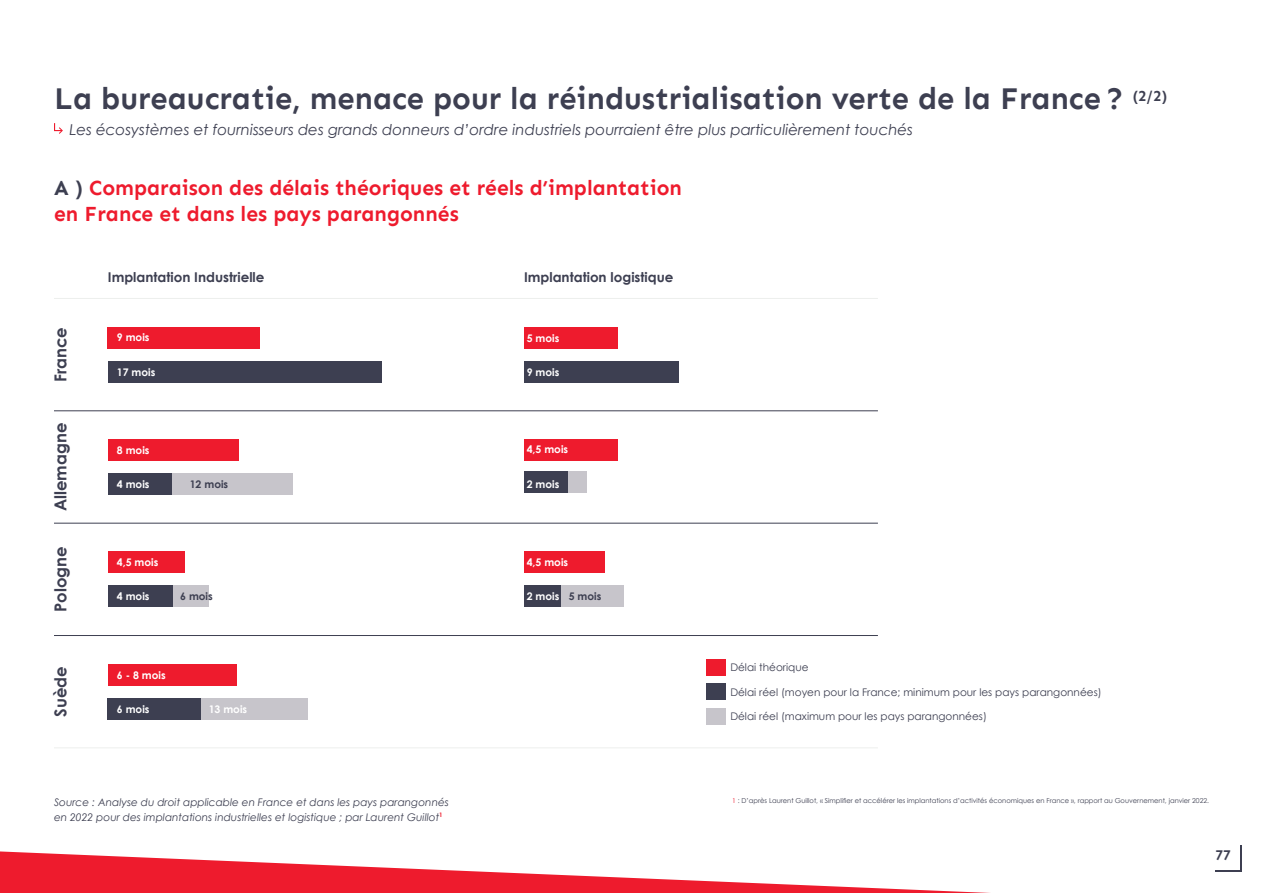
<style>
.page{position:relative;width:1263px;height:893px;background:#fff}
.page>*{position:absolute;margin:0;border:0;box-sizing:border-box;transform-origin:0 0}
.t1{font:700 30.75px "Sen";color:#3d3f51}
.t2{font:700 21px/25.5px "Sen";color:#ee1b2d}
.t3{font:700 16.5px "Century Gothic";color:#3d3f51}
.t4{font:italic 15px "Century Gothic";color:#3d3f51}
.t5{font:700 13.5px "Century Gothic";color:#3d3f51}
.t6{font:italic 10.5px/15px "Century Gothic";color:#3d3f51}
.t7{font:10.5px "Century Gothic";color:#3d3f51}
.t8{font:700 10.5px "Century Gothic";color:#fff}
.t9{font:700 10.5px "Century Gothic";color:#3d3f51}
.t10{font:6.75px "Century Gothic";color:#3d3f51}
.s1{color:#3d3f51}
.s2{color:#ee1b2d}
</style>
<div class="page">
<svg style="left:0;top:851px;width:990px;height:42px"></svg>
<hr style="left:1215px;top:870px;width:27px;height:2px;background:#3d3f51">
<hr style="left:1240px;top:845px;width:2px;height:27px;background:#3d3f51">
<svg style="left:54px;top:123px;width:9px;height:11px"></svg>
<hr style="left:54px;top:410px;width:824px;height:1px;background:#3d3f51">
<hr style="left:54px;top:523px;width:824px;height:1px;background:#3d3f51">
<hr style="left:54px;top:635px;width:824px;height:1px;background:#3d3f51">
<hr style="left:54px;top:747px;width:824px;height:1px;background:#edefed">
<hr style="left:54px;top:298px;width:824px;height:1px;background:#edefed">
<div style="left:108px;top:439px;width:131px;height:22px;background:#ee1b2d"></div>
<div style="left:524px;top:439px;width:93px;height:22px;background:#ee1b2d"></div>
<div style="left:524px;top:361px;width:155px;height:22px;background:#3d3f51"></div>
<div style="left:524px;top:327px;width:93px;height:21px;background:#ee1b2d"></div>
<div style="left:108px;top:551px;width:77px;height:22px;background:#ee1b2d"></div>
<div style="left:108px;top:664px;width:128px;height:21px;background:#ee1b2d"></div>
<div style="left:108px;top:585px;width:65px;height:22px;background:#3d3f51"></div>
<div style="left:524px;top:585px;width:38px;height:22px;background:#3d3f51"></div>
<div style="left:524px;top:551px;width:81px;height:22px;background:#ee1b2d"></div>
<div style="left:562px;top:585px;width:62px;height:22px;background:#c7c5cb"></div>
<div style="left:108px;top:698px;width:93px;height:22px;background:#3d3f51"></div>
<div style="left:173px;top:585px;width:36px;height:22px;background:#c7c5cb"></div>
<div style="left:201px;top:698px;width:106px;height:22px;background:#c7c5cb"></div>
<div style="left:108px;top:473px;width:65px;height:22px;background:#3d3f51"></div>
<div style="left:173px;top:473px;width:120px;height:22px;background:#c7c5cb"></div>
<div style="left:524px;top:471px;width:44px;height:21px;background:#3d3f51"></div>
<div style="left:568px;top:471px;width:19px;height:21px;background:#c7c5cb"></div>
<div style="left:108px;top:327px;width:152px;height:21px;background:#ee1b2d"></div>
<div style="left:108px;top:361px;width:273px;height:22px;background:#3d3f51"></div>
<div style="left:707px;top:659px;width:19px;height:16px;background:#ee1b2d"></div>
<div style="left:707px;top:684px;width:19px;height:16px;background:#3d3f51"></div>
<div style="left:707px;top:708px;width:19px;height:16px;background:#c7c5cb"></div>
<p class="t1" style="left:54px;top:82px;width:1115px">La bureaucratie, menace pour la réindustrialisation verte de la France ? <sup>(2/2)</sup></p>
<p class="t4" style="left:69px;top:119px;width:845px">Les écosystèmes et fournisseurs des grands donneurs d’ordre industriels pourraient être plus particulièrement touchés</p>
<p class="t2" style="left:54px;top:175px;width:629px"><span class="s1">A )</span> Comparaison des délais théoriques et réels d’implantation en France et dans les pays parangonnés</p>
<p class="t3" style="left:48px;top:382px;width:57px;rotate:-90deg">France</p>
<p class="t3" style="left:48px;top:511px;width:90px;rotate:-90deg">Allemagne</p>
<p class="t3" style="left:48px;top:612px;width:67px;rotate:-90deg">Pologne</p>
<p class="t3" style="left:48px;top:717px;width:52px;rotate:-90deg">Suède</p>
<p class="t5" style="left:108px;top:267px;width:158px">Implantation Industrielle</p>
<p class="t5" style="left:524px;top:267px;width:151px">Implantation logistique</p>
<p class="t8" style="left:117px;top:330px;width:34px">9 mois</p>
<p class="t8" style="left:527px;top:330px;width:34px">5 mois</p>
<p class="t8" style="left:117px;top:364px;width:40px">17 mois</p>
<p class="t8" style="left:527px;top:364px;width:34px">9 mois</p>
<p class="t8" style="left:117px;top:442px;width:34px">8 mois</p>
<p class="t8" style="left:527px;top:442px;width:43px">4,5 mois</p>
<p class="t8" style="left:117px;top:476px;width:34px">4 mois</p>
<p class="t9" style="left:190px;top:476px;width:40px">12 mois</p>
<p class="t8" style="left:527px;top:476px;width:34px">2 mois</p>
<p class="t8" style="left:117px;top:554px;width:43px">4,5 mois</p>
<p class="t8" style="left:527px;top:554px;width:43px">4,5 mois</p>
<p class="t8" style="left:117px;top:589px;width:34px">4 mois</p>
<p class="t8" style="left:527px;top:589px;width:34px">2 mois</p>
<p class="t9" style="left:180px;top:589px;width:34px">6 mois</p>
<p class="t9" style="left:569px;top:589px;width:34px">5 mois</p>
<p class="t8" style="left:117px;top:667px;width:50px">6 - 8 mois</p>
<p class="t8" style="left:117px;top:701px;width:34px">6 mois</p>
<p class="t8" style="left:209px;top:701px;width:40px">13 mois</p>
<p class="t7" style="left:730px;top:660px;width:80px">Délai théorique</p>
<p class="t7" style="left:730px;top:684px;width:373px">Délai réel (moyen pour la France; minimum pour les pays parangonnées)</p>
<p class="t7" style="left:730px;top:709px;width:258px">Délai réel (maximum pour les pays parangonnées)</p>
<p class="t6" style="left:54px;top:794px;width:396px">Source : Analyse du droit applicable en France et dans les pays parangonnés en 2022 pour des implantations industrielles et logistique ; par Laurent Guillot<sup>1</sup></p>
<p class="t10" style="left:732px;top:795px;width:478px"><span class="s2">1</span> : D’après Laurent Guillot, « Simplifier et accélérer les implantations d’activités économiques en France », rapport au Gouvernement, janvier 2022.</p>
<p class="t5" style="left:1215px;top:845px;width:17px">77</p>
</div>
